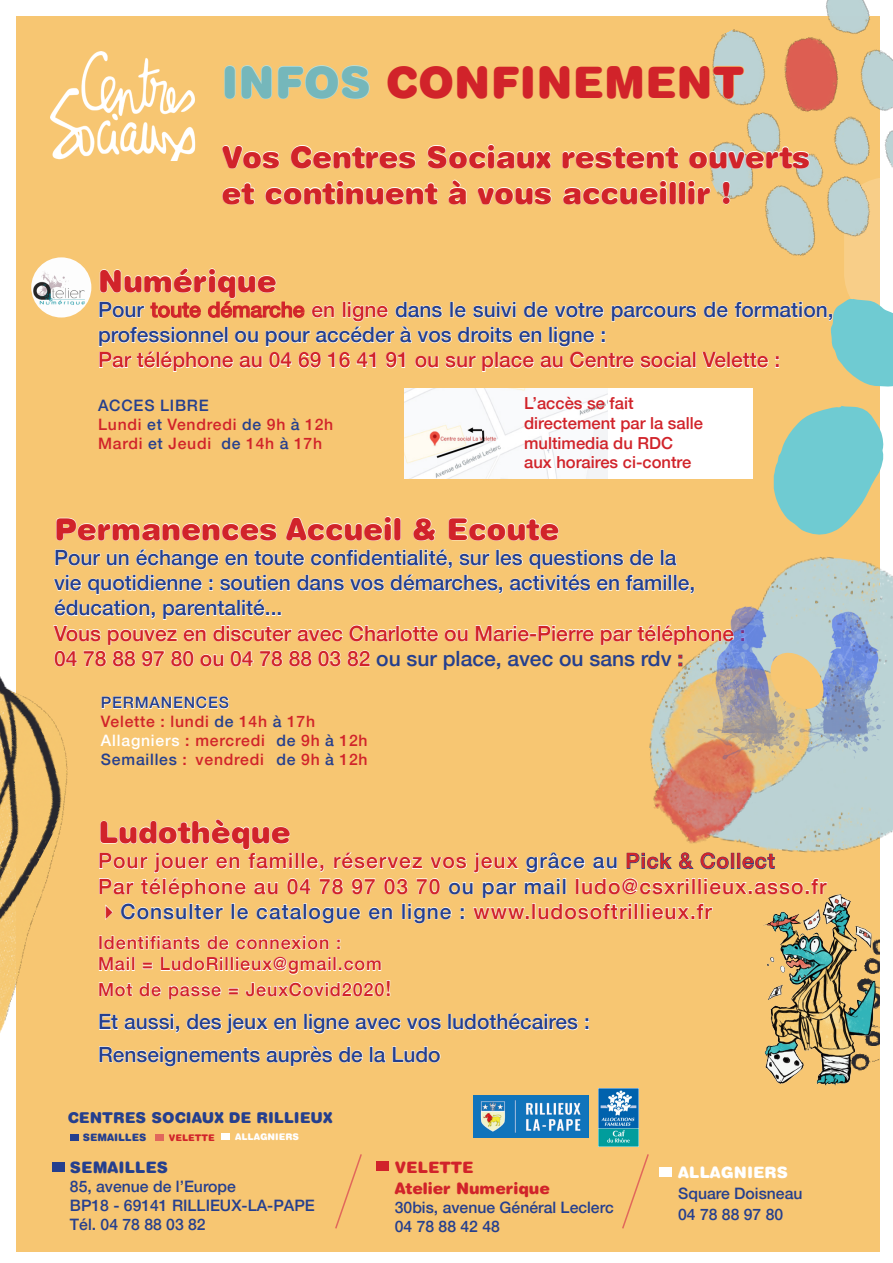
<style>
.page{position:relative;width:893px;height:1263px;background:#fff}
.page>*{position:absolute;margin:0;border:0;box-sizing:border-box;transform-origin:0 0}
.t1{font:900 43.5px "Helvetica Rounded";color:#d1232a}
.t2{font:900 30px/36px "Helvetica Rounded";color:#d1232a}
.t3{font:500 21px/25.2px "Helvetica 65";color:#253f8e}
.t4{font:500 21px "Helvetica 65";letter-spacing:.05em;color:#d1232a}
.t5{font:500 21px "Helvetica 65";color:#d1232a}
.t6{font:500 21px "Helvetica 65";letter-spacing:.05em;color:#253f8e}
.t7{font:500 18px "Helvetica 65";letter-spacing:.05em;color:#d1232a}
.t8{font:500 16.65px/20px "Helvetica 65";color:#d1232a}
.MS_Regular_7pt_9pt_2{font:500 15.75px/18.9px "Helvetica 65";letter-spacing:.05em;color:#d1232a}
.t9{font:500 15.75px/18.9px "Helvetica 65";color:#253f8e}
.t10{font:900 15.75px/21px "Helvetica Rounded";color:#d1232a}
.t11{font:900 15px "Helvetica Rounded";color:#253f8e}
.t12{font:900 10.2px "Helvetica Rounded";color:#253f8e}
.t13{font:900 9.15px "Helvetica Rounded";color:#fff}
.t14{font:900 9.15px "Helvetica Rounded";color:#d1232a}
.s1{color:#75b7bb}
.s2{color:#d1232a}
.s3{color:#253f8e}
.s4{color:#fff}
.s5{font-size:21px}
.s6{font-family:"Helvetica Rounded";font-weight:900}
.s7{font-family:"Helvetica Rounded";font-weight:900;color:#fff}
</style>
<div class="page">
<div style="left:16px;top:16px;width:863px;height:1235px;background:#f7c672"></div>
<svg style="left:622px;top:1154px;width:27px;height:75px"></svg>
<img style="left:0;top:926px;width:111px;height:107px">
<img style="left:710px;top:0;width:183px;height:177px">
<div style="left:376px;top:1161px;width:12px;height:10px;background:#d1232a"></div>
<svg style="left:335px;top:1154px;width:27px;height:75px"></svg>
<svg style="left:224px;top:65px;width:146px;height:35px"></svg>
<svg style="left:710px;top:64px;width:35px;height:36px"></svg>
<svg style="left:222px;top:145px;width:58px;height:24px"></svg>
<svg style="left:290px;top:145px;width:126px;height:24px"></svg>
<svg style="left:427px;top:144px;width:124px;height:25px"></svg>
<svg style="left:562px;top:146px;width:117px;height:23px"></svg>
<svg style="left:689px;top:146px;width:121px;height:23px"></svg>
<img style="left:760px;top:537px;width:133px;height:330px">
<img style="left:649px;top:667px;width:191px;height:188px">
<img style="left:50px;top:51px;width:146px;height:110px">
<svg style="left:117px;top:696px;width:112px;height:13px"></svg>
<svg style="left:56px;top:517px;width:221px;height:24px"></svg>
<svg style="left:286px;top:516px;width:115px;height:25px"></svg>
<svg style="left:413px;top:517px;width:23px;height:24px"></svg>
<svg style="left:448px;top:517px;width:111px;height:24px"></svg>
<svg style="left:53px;top:549px;width:644px;height:118px"></svg>
<svg style="left:117px;top:819px;width:710px;height:105px"></svg>
<svg style="left:99px;top:935px;width:102px;height:15px"></svg>
<svg style="left:207px;top:935px;width:22px;height:15px"></svg>
<svg style="left:236px;top:936px;width:93px;height:14px"></svg>
<svg style="left:337px;top:940px;width:3px;height:9px"></svg>
<svg style="left:99px;top:956px;width:292px;height:44px"></svg>
<svg style="left:99px;top:1014px;width:81px;height:19px"></svg>
<svg style="left:186px;top:1014px;width:111px;height:20px"></svg>
<div style="left:304px;top:1014px;width:3px;height:15px;border:1px solid #fff"></div>
<svg style="left:309px;top:1014px;width:132px;height:20px"></svg>
<div style="left:448px;top:1014px;width:3px;height:15px;border:1px solid #fff"></div>
<svg style="left:453px;top:1013px;width:125px;height:17px"></svg>
<svg style="left:585px;top:1019px;width:3px;height:10px"></svg>
<svg style="left:99px;top:1046px;width:161px;height:21px"></svg>
<svg style="left:266px;top:1046px;width:97px;height:20px"></svg>
<svg style="left:370px;top:1047px;width:16px;height:16px"></svg>
<svg style="left:392px;top:1046px;width:49px;height:17px"></svg>
<div style="left:221px;top:1133px;width:9px;height:7px;background:#fff"></div>
<div style="left:155px;top:1134px;width:9px;height:7px;background:#e1675b"></div>
<div style="left:70px;top:1134px;width:9px;height:7px;background:#253f8e"></div>
<img style="left:599px;top:1089px;width:39px;height:57px">
<img style="left:474px;top:1095px;width:115px;height:43px">
<div style="left:606px;top:389px;width:146px;height:90px;background:#fff"></div>
<img style="left:405px;top:389px;width:202px;height:89px">
<div style="left:52px;top:1162px;width:13px;height:10px;background:#253f8e"></div>
<img style="left:749px;top:889px;width:131px;height:200px">
<div style="left:31px;top:257px;width:60px;height:60px;background:#fdfdfd;border-radius:50%"></div>
<img style="left:33px;top:270px;width:52px;height:35px">
<svg style="left:774px;top:406px;width:110px;height:130px"></svg>
<svg style="left:99px;top:177px;width:794px;height:210px"></svg>
<img style="left:0;top:650px;width:117px;height:276px">
<img style="left:697px;top:606px;width:187px;height:154px">
<svg style="left:767px;top:649px;width:60px;height:64px"></svg>
<div style="left:659px;top:1167px;width:13px;height:9px;background:#fff"></div>
<p class="t1" style="left:222px;top:54px;width:524px"><span class="s1">INFOS</span> CONFINEMENT</p>
<p class="t2" style="left:222px;top:138px;width:590px">Vos Centres Sociaux restent ouverts et continuent à vous accueillir !</p>
<p class="t2" style="left:98px;top:262px;width:180px">Numérique</p>
<p class="t3" style="left:98px;top:297px;width:737px">Pour <span class="s2">toute démarche en ligne</span> dans le suivi de votre parcours de formation, professionnel ou pour accéder à vos droits en ligne :</p>
<p class="t5" style="left:98px;top:347px;width:684px">Par téléphone au 04 69 16 41 91 ou sur place au Centre social Velette :</p>
<p class="MS_Regular_7pt_9pt_2" style="left:98px;top:396px;width:237px"><span class="s3">ACCES LIBRE<br></span>Lundi <span class="s3">et</span> Vendredi <span class="s3">de</span> 9h <span class="s3">à</span> 12h</p>
<p class="MS_Regular_7pt_9pt_2" style="left:98px;top:434px;width:226px">Mardi <span class="s3">et</span> Jeudi <span class="s3">de</span> 14h <span class="s3">à</span> 17h</p>
<p class="t8" style="left:524px;top:393px;width:180px">L’accès se fait directement par la salle multimedia du RDC aux horaires ci-contre</p>
<p class="t2" style="left:54px;top:510px;width:507px">Permanences Accueil &amp; Ecoute</p>
<p class="t3" style="left:54px;top:545px;width:693px">Pour un échange en toute confidentialité, sur les questions de la<br>vie quotidienne : soutien dans vos démarches, activités en famille, éducation, parentalité...<br><span class="s2">Vous pouvez en discuter avec Charlotte ou Marie-Pierre par téléphone :<br>04 78 88 97 80 ou 04 78 88 03 82</span> ou sur place, avec ou sans rdv <span class="s2">:</span></p>
<p class="MS_Regular_7pt_9pt_2" style="left:101px;top:693px;width:216px"><span class="s3">PERMANENCES<br></span>Velette : lundi <span class="s3">de</span> 14h <span class="s3">à</span> 17h</p>
<p class="MS_Regular_7pt_9pt_2" style="left:101px;top:731px;width:268px"><span class="s4">Allagniers</span> : mercredi <span class="s3">de</span> 9h <span class="s3">à</span> 12h</p>
<p class="MS_Regular_7pt_9pt_2" style="left:101px;top:750px;width:268px"><span class="s3">Semailles</span> : vendredi <span class="s3">de</span> 9h <span class="s3">à</span> 12h</p>
<p class="t2" style="left:98px;top:813px;width:194px">Ludothèque</p>
<p class="t4" style="left:98px;top:848px;width:678px">Pour jouer en famille, réservez vos jeux <span class="s3">grâce au</span> Pick &amp; Collect</p>
<p class="t4" style="left:98px;top:873px;width:730px">Par téléphone au 04 78 97 03 70 <span class="s3">ou par mail</span> ludo@csxrillieux.asso.fr</p>
<p class="t6" style="left:98px;top:899px;width:615px"><span class="s2">✔</span>Consulter le catalogue en ligne : <span class="s2">www.ludosoftrillieux.fr</span></p>
<p class="t7" style="left:98px;top:932px;width:245px">Identifiants de connexion :</p>
<p class="t7" style="left:98px;top:953px;width:285px">Mail = LudoRillieux@gmail.com</p>
<p class="t7" style="left:98px;top:978px;width:295px">Mot de passe = JeuxCovid2020<span class="s5">!</span></p>
<p class="t3" style="left:98px;top:1009px;width:493px">Et aussi, des jeux en ligne avec vos ludothécaires :</p>
<p class="t3" style="left:98px;top:1041px;width:344px">Renseignements auprès de la Ludo</p>
<p class="t11" style="left:68px;top:1108px;width:266px">CENTRES SOCIAUX DE RILLIEUX</p>
<p class="t12" style="left:83px;top:1131px;width:65px">SEMAILLES</p>
<p class="t14" style="left:169px;top:1132px;width:47px">VELETTE</p>
<p class="t13" style="left:235px;top:1131px;width:66px">ALLAGNIERS</p>
<p class="t9" style="left:70px;top:1158px;width:246px"><span class="s6">SEMAILLES<br></span>85, avenue de l’Europe<br>BP18 - 69141 RILLIEUX-LA-PAPE<br>Tél. 04 78 88 03 82</p>
<p class="t9" style="left:678px;top:1161px;width:126px;line-height:21px"><span class="s7">ALLAGNIERS<br></span>Square Doisneau<br>04 78 88 97 80</p>
<p class="t10" style="left:395px;top:1157px;width:157px">VELETTE<br>Atelier Numerique</p>
<p class="t9" style="left:395px;top:1198px;width:221px">30bis, avenue Général Leclerc<br>04 78 88 42 48</p>
</div>
